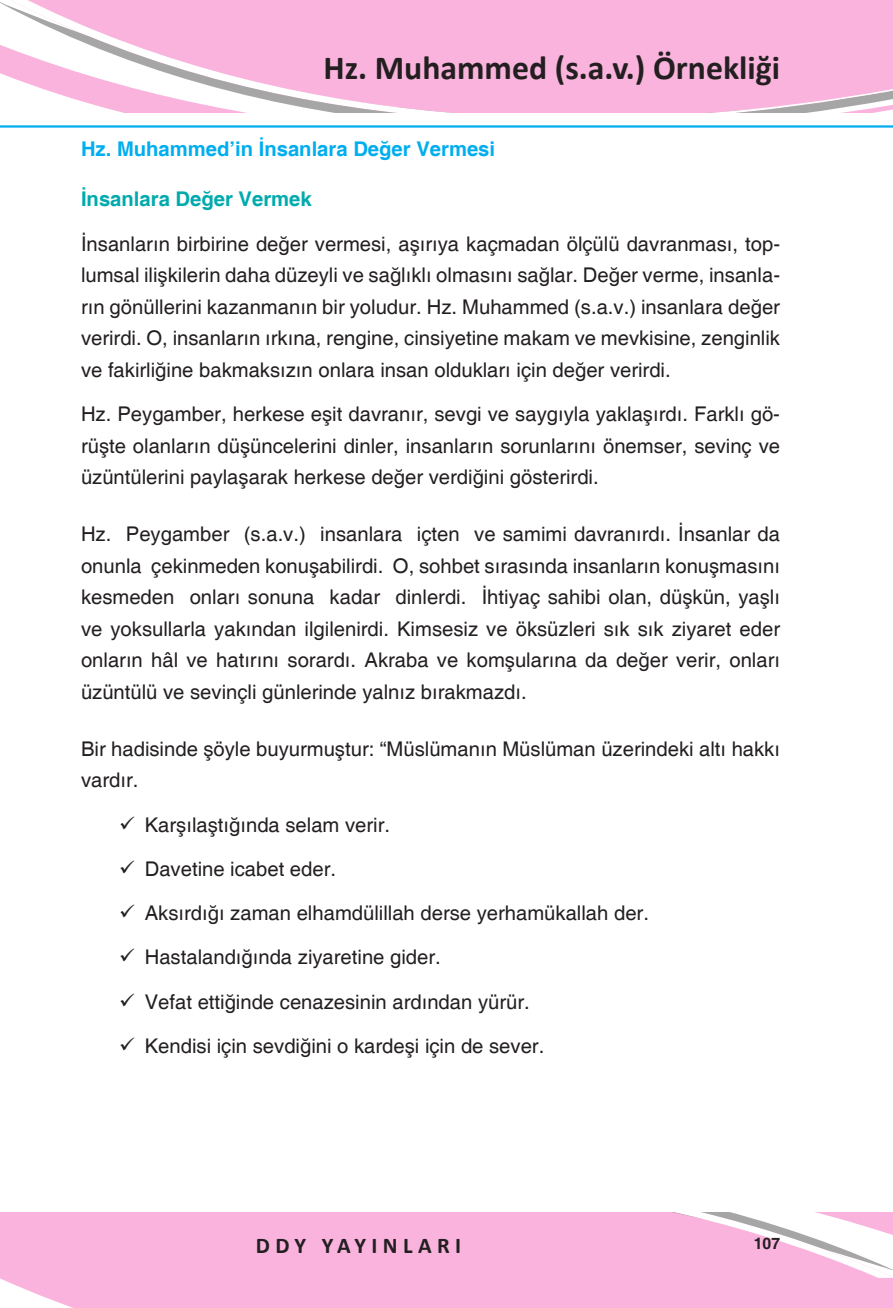
<style>
.page{position:relative;width:893px;height:1308px;background:#fff}
.page>*{position:absolute;margin:0;border:0;box-sizing:border-box;transform-origin:0 0}
.t1{font:700 33.75px "Calibri";color:#231f20}
.t2{font:700 22.5px "Calibri";letter-spacing:.24em;color:#231f20}
.t3{font:20.25px/31.5px "Helvetica";color:#231f20;text-align:justify}
.t4{font:700 20.25px "Helvetica";color:#00aeef}
.t5{font:700 20.25px "Helvetica";color:#00aaad}
.t6{font:700 15.75px "Helvetica";color:#231f20}
</style>
<div class="page">
<svg style="left:0;top:1213px;width:893px;height:94px;background:#f8b8dd"></svg>
<svg style="left:0;top:0;width:893px;height:45px;background:#f8b8dd"></svg>
<svg style="left:0;top:45px;width:893px;height:67px;fill:#f9b3dc"></svg>
<hr style="left:0;top:125px;width:893px;height:3px;background:#00aeef">
<h1 class="t1" style="left:323px;top:44px;width:458px">Hz. Muhammed (s.a.v.) Örnekliği</h1>
<p class="t4" style="left:81px;top:137px;width:416px">Hz. Muhammed’in İnsanlara Değer Vermesi</p>
<p class="t5" style="left:81px;top:187px;width:232px">İnsanlara Değer Vermek</p>
<p class="t3" style="left:81px;top:229px;width:701px">İnsanların birbirine değer vermesi, aşırıya kaçmadan ölçülü davranması, top&shy;lumsal ilişkilerin daha düzeyli ve sağlıklı olmasını sağlar. Değer verme, insanla&shy;rın gönüllerini kazanmanın bir yoludur. Hz. Muhammed (s.a.v.) insanlara değer verirdi. O, insanların ırkına, rengine, cinsiyetine makam ve mevkisine, zenginlik ve fakirliğine bakmaksızın onlara insan oldukları için değer verirdi.</p>
<p class="t3" style="left:81px;top:399px;width:701px">Hz. Peygamber, herkese eşit davranır, sevgi ve saygıyla yaklaşırdı. Farklı gö&shy;rüşte olanların düşüncelerini dinler, insanların sorunlarını önemser, sevinç ve üzüntülerini paylaşarak herkese değer verdiğini gösterirdi.</p>
<p class="t3" style="left:81px;top:519px;width:701px">Hz. Peygamber (s.a.v.) insanlara içten ve samimi davranırdı. İnsanlar da onunla çekinmeden konuşabilirdi. O, sohbet sırasında insanların konuşmasını kesmeden onları sonuna kadar dinlerdi. İhtiyaç sahibi olan, düşkün, yaşlı ve yoksullarla yakından ilgilenirdi. Kimsesiz ve öksüzleri sık sık ziyaret eder onların hâl ve hatırını sorardı. Akraba ve komşularına da değer verir, onları üzüntülü ve sevinçli günlerinde yalnız bırakmazdı.</p>
<p class="t3" style="left:81px;top:733px;width:701px">Bir hadisinde şöyle buyurmuştur: “Müslümanın Müslüman üzerindeki altı hakkı vardır.</p>
<p class="t3" style="left:145px;top:803px;width:506px;line-height:44.3px;text-align:left">Karşılaştığında selam verir.<br>Davetine icabet eder.<br>Aksırdığı zaman elhamdülillah derse yerhamükallah der.<br>Hastalandığında ziyaretine gider.<br>Vefat ettiğinde cenazesinin ardından yürür.<br>Kendisi için sevdiğini o kardeşi için de sever.</p>
<p class="t2" style="left:256px;top:1229px;width:207px">DDY YAYINLARI</p>
<p class="t6" style="left:754px;top:1233px;width:28px">107</p>
</div>
